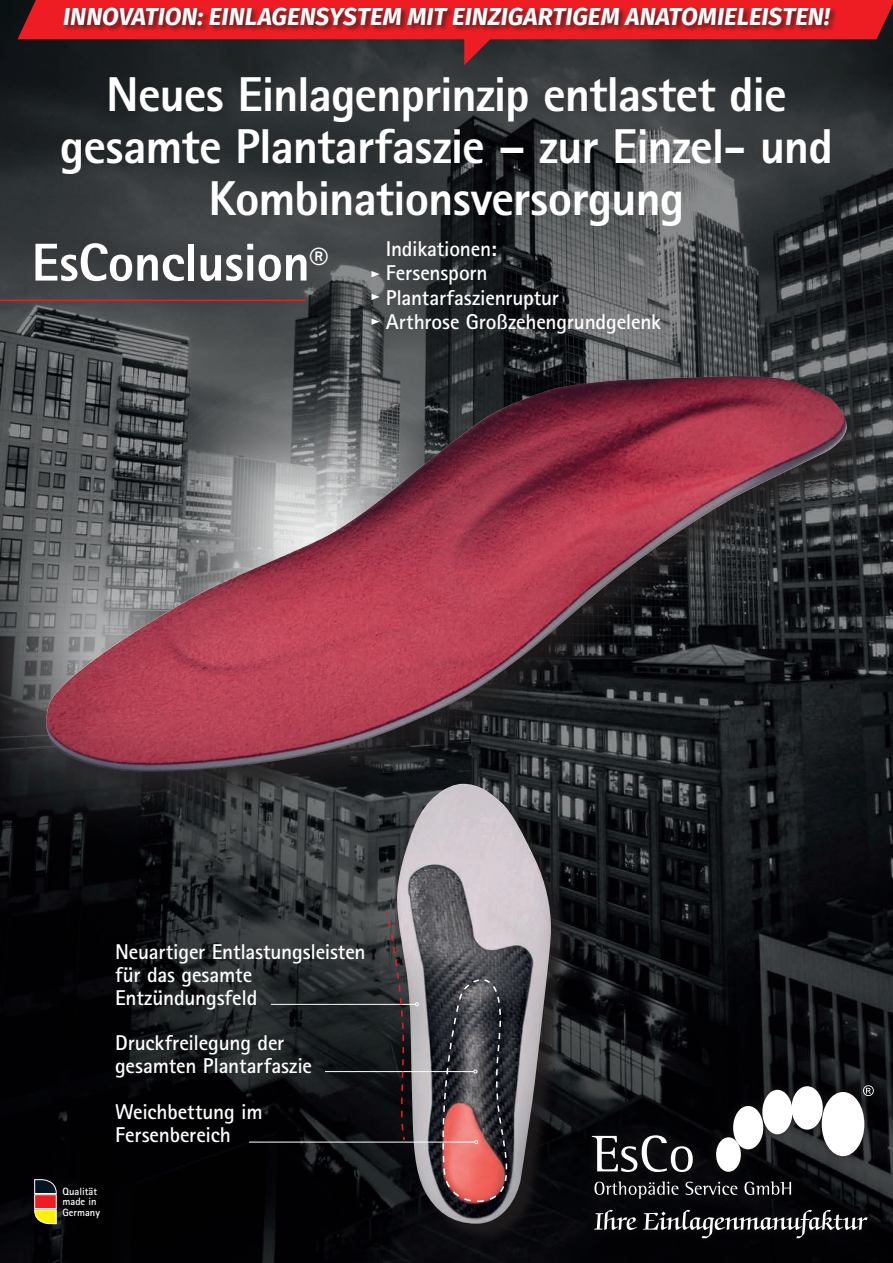
<style>
.page{position:relative;width:893px;height:1263px;background:#fff}
.page>*{position:absolute;margin:0;border:0;box-sizing:border-box;transform-origin:0 0}
.t1{font:800 53.25px "Agfa Rotis Sans Serif";letter-spacing:-.01em;color:#fff}
.t2{font:800 48.9px/52.1px "Agfa Rotis Sans Serif";letter-spacing:-.02em;color:#fff;text-align:center}
.t3{font:italic 700 24.45px "Fira Sans";color:#fff}
.t4{font:700 21.45px/23px "Agfa Rotis Sans Serif";letter-spacing:-.01em;color:#fff}
.t5{font:700 10.5px/10.2px "Agfa Rotis Sans Serif";color:#fff}
.s1{font-size:37.8px}
</style>
<div class="page">
<img style="left:0;top:0;width:893px;height:1263px">
<svg style="left:18px;top:0;width:875px;height:65px;background:#6e2428"></svg>
<svg style="left:78px;top:306px;width:470px;height:471px;background:#434749"></svg>
<svg style="left:0;top:441px;width:351px;height:470px;background:#2a2c2e"></svg>
<hr style="left:0;top:300px;width:306px;height:1px;background:#ee1d23">
<div style="left:43px;top:371px;width:841px;height:438px;background:#231f20;opacity:.75"></div>
<img style="left:46px;top:376px;width:801px;height:396px">
<svg style="left:371px;top:318px;width:9px;height:7px"></svg>
<svg style="left:371px;top:271px;width:9px;height:6px"></svg>
<svg style="left:371px;top:294px;width:9px;height:6px"></svg>
<div style="left:583px;top:1076px;width:300px;height:172px;background:#231f20;opacity:.75"></div>
<div style="left:822px;top:1092px;width:42px;height:64px;background:#fff;border-radius:50%"></div>
<div style="left:792px;top:1086px;width:31px;height:43px;background:#fff;border-radius:50%"></div>
<div style="left:762px;top:1090px;width:30px;height:44px;background:#fff;border-radius:50%"></div>
<div style="left:733px;top:1106px;width:30px;height:43px;background:#fff;border-radius:50%"></div>
<div style="left:716px;top:1137px;width:25px;height:35px;background:#fff;border-radius:50%"></div>
<svg style="left:592px;top:1135px;width:101px;height:37px"></svg>
<svg style="left:594px;top:1181px;width:84px;height:18px;background:#3a3a3d"></svg>
<svg style="left:685px;top:1182px;width:52px;height:13px"></svg>
<svg style="left:744px;top:1181px;width:47px;height:14px"></svg>
<svg style="left:863px;top:1085px;width:11px;height:11px"></svg>
<svg style="left:594px;top:1210px;width:274px;height:28px;background:#383739"></svg>
<svg style="left:34px;top:1179px;width:23px;height:45px"></svg>
<div style="left:399px;top:787px;width:171px;height:455px;background:#231f20;opacity:.75"></div>
<img style="left:396px;top:784px;width:155px;height:440px">
<hr style="left:249px;top:1142px;width:226px;height:1px;background:#fff">
<hr style="left:325px;top:1071px;width:149px;height:1px;background:#fff">
<hr style="left:271px;top:1004px;width:144px;height:1px;background:#fff">
<svg style="left:415px;top:1002px;width:4px;height:4px"></svg>
<svg style="left:385px;top:910px;width:21px;height:232px;background:#342f31"></svg>
<div style="left:63px;top:6px;width:775px;height:27px;background:#231f20;opacity:.75"></div>
<svg style="left:441px;top:973px;width:67px;height:233px;background:#6e4d50"></svg>
<p class="t3" style="left:63px;top:-1px;width:768px">INNOVATION: EINLAGENSYSTEM MIT EINZIGARTIGEM ANATOMIELEISTEN!</p>
<h2 class="t2" style="left:60px;top:68px;width:774px">Neues Einlagenprinzip entlastet die gesamte Plantarfaszie – zur Einzel- und<br>Kombinationsversorgung</h2>
<h1 class="t1" style="left:32px;top:229px;width:298px">EsConclusion<span class="s1">®</span></h1>
<p class="t4" style="left:386px;top:236px;width:277px;line-height:24.5px">Indikationen:<br>Fersensporn<br>Plantarfaszienruptur<br>Arthrose Großzehengrundgelenk</p>
<p class="t4" style="left:115px;top:939px;width:252px">Neuartiger Entlastungsleisten für das gesamte<br>Entzündungsfeld</p>
<p class="t4" style="left:115px;top:1031px;width:199px">Druckfreilegung der gesamten Plantarfaszie</p>
<p class="t4" style="left:115px;top:1100px;width:149px">Weichbettung im<br>Fersenbereich</p>
<p class="t5" style="left:62px;top:1186px;width:39px">Qualität made in<br>Germany</p>
</div>
